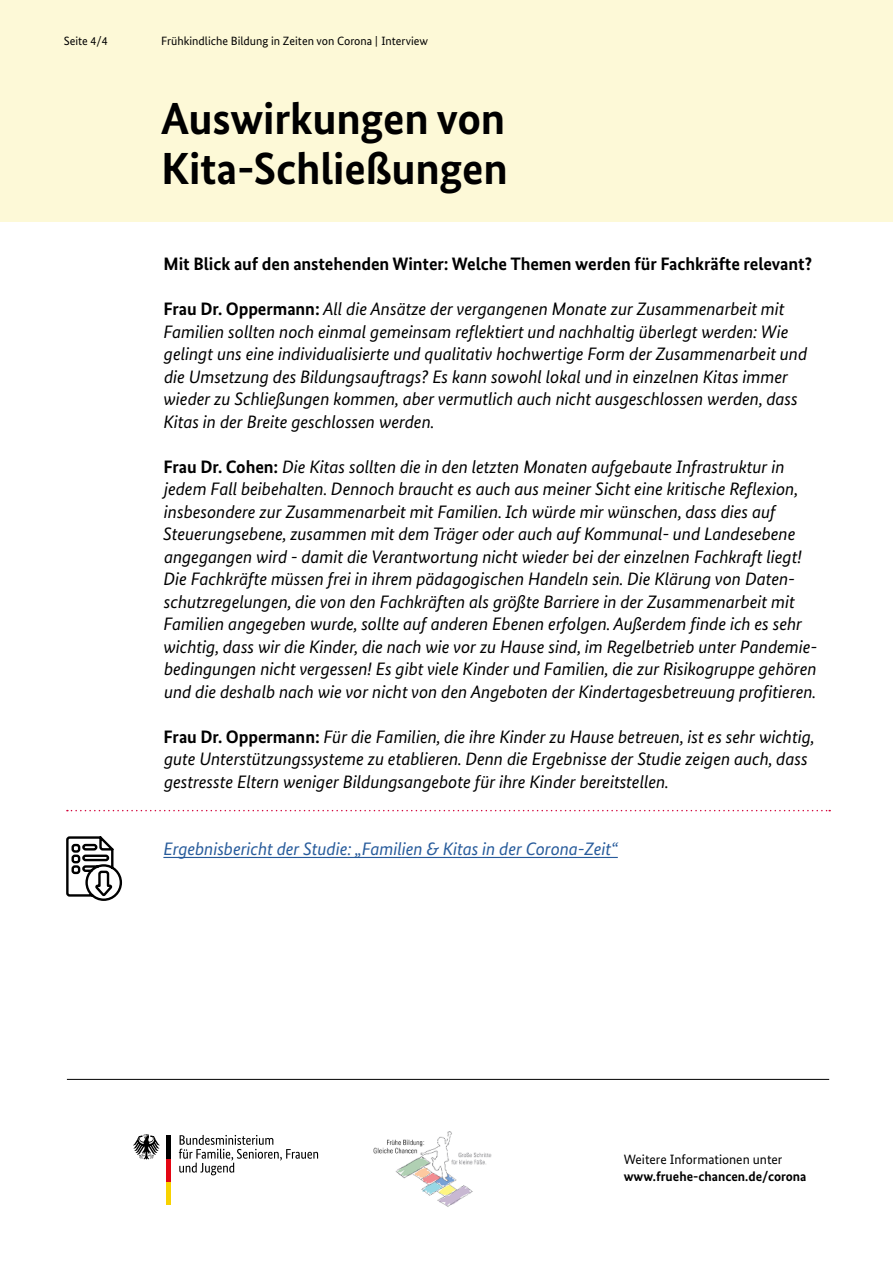
<style>
.page{position:relative;width:893px;height:1263px;background:#fff}
.page>*{position:absolute;margin:0;border:0;box-sizing:border-box;transform-origin:0 0}
.t1{font:700 45px/49.5px "Bundes Sans";letter-spacing:-.005em;color:#000}
.t2{font:italic 18px/22.5px "Bundes Sans";letter-spacing:-.005em;color:#000}
.t3{font:700 18px "Bundes Sans";letter-spacing:-.005em;color:#000}
.t4{font:italic 18px "Bundes Sans";letter-spacing:-.005em;color:#275b9b}
.t5{font:700 13.5px "Bundes Sans";color:#000}
.t6{font:13.5px "Bundes Sans";color:#000}
.t7{font:12px "Bundes Sans";color:#000}
.s1{font-weight:700;font-style:normal}
</style>
<div class="page">
<hr style="left:163px;top:857px;width:455px;height:1px;background:#275b9b">
<hr style="left:67px;top:1079px;width:762px;height:1px;background:#000">
<div style="left:0;top:0;width:893px;height:221px;background:#fdf9d7"></div>
<svg style="left:67px;top:810px;width:763px;height:1px"></svg>
<svg style="left:66px;top:836px;width:56px;height:65px"></svg>
<svg style="left:179px;top:1135px;width:139px;height:40px"></svg>
<hr style="left:167px;top:1182px;width:4px;height:23px;background:#f8d200">
<hr style="left:167px;top:1158px;width:4px;height:24px;background:#e30613">
<svg style="left:133px;top:1134px;width:27px;height:25px"></svg>
<hr style="left:167px;top:1135px;width:4px;height:23px;background:#000">
<img style="left:373px;top:1131px;width:119px;height:76px">
<p class="t7" style="left:64px;top:34px;width:46px">Seite 4/4</p>
<p class="t7" style="left:161px;top:34px;width:268px">Frühkindliche Bildung in Zeiten von Corona | Interview</p>
<h1 class="t1" style="left:161px;top:94px;width:348px">Auswirkungen von<br>Kita-Schließungen</h1>
<p class="t3" style="left:164px;top:253px;width:650px">Mit Blick auf den anstehenden Winter: Welche Themen werden für Fachkräfte relevant?</p>
<p class="t2" style="left:163px;top:297px;width:645px"><span class="s1">Frau Dr. Oppermann:</span> All die Ansätze der vergangenen Monate zur Zusammenarbeit mit Familien sollten noch einmal gemeinsam reflektiert und nachhaltig überlegt werden: Wie gelingt uns eine individualisierte und qualitativ hochwertige Form der Zusammenarbeit und die Umsetzung des Bildungsauftrags? Es kann sowohl lokal und in einzelnen Kitas immer wieder zu Schließungen kommen, aber vermutlich auch nicht ausgeschlossen werden, dass Kitas in der Breite geschlossen werden.</p>
<p class="t2" style="left:163px;top:455px;width:656px"><span class="s1">Frau Dr. Cohen:</span> Die Kitas sollten die in den letzten Monaten aufgebaute Infrastruktur in jedem Fall beibehalten. Dennoch braucht es auch aus meiner Sicht eine kritische Reflexion, insbesondere zur Zusammenarbeit mit Familien. Ich würde mir wünschen, dass dies auf Steuerungsebene, zusammen mit dem Träger oder auch auf Kommunal- und Landesebene angegangen wird - damit die Verantwortung nicht wieder bei der einzelnen Fachkraft liegt!<br>Die Fachkräfte müssen frei in ihrem pädagogischen Handeln sein. Die Klärung von Daten&shy;schutzregelungen, die von den Fachkräften als größte Barriere in der Zusammenarbeit mit Familien angegeben wurde, sollte auf anderen Ebenen erfolgen. Außerdem finde ich es sehr wichtig, dass wir die Kinder, die nach wie vor zu Hause sind, im Regelbetrieb unter Pandemie&shy;bedingungen nicht vergessen! Es gibt viele Kinder und Familien, die zur Risikogruppe gehören und die deshalb nach wie vor nicht von den Angeboten der Kindertagesbetreuung profitieren.</p>
<p class="t2" style="left:164px;top:725px;width:653px"><span class="s1">Frau Dr. Oppermann:</span> Für die Familien, die ihre Kinder zu Hause betreuen, ist es sehr wichtig, gute Unterstützungssysteme zu etablieren. Denn die Ergebnisse der Studie zeigen auch, dass gestresste Eltern weniger Bildungsangebote für ihre Kinder bereitstellen.</p>
<p class="t4" style="left:163px;top:838px;width:456px">Ergebnisbericht der Studie: „Familien &amp; Kitas in der Corona-Zeit“</p>
<p class="t6" style="left:624px;top:1151px;width:160px">Weitere Informationen unter</p>
<p class="t5" style="left:624px;top:1168px;width:184px">www.fruehe-chancen.de/corona</p>
</div>
